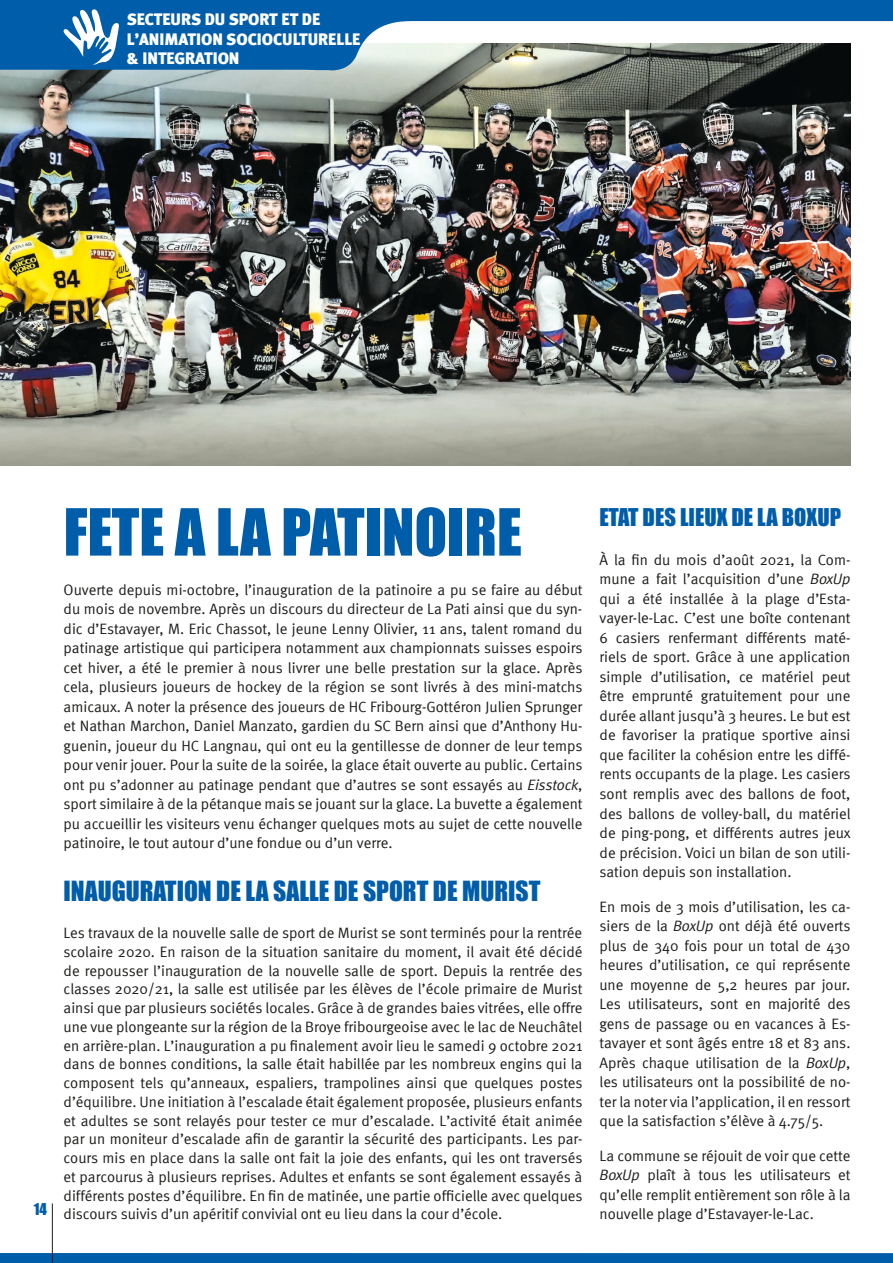
<style>
.page{position:relative;width:893px;height:1263px;background:#fff}
.page>*{position:absolute;margin:0;border:0;box-sizing:border-box;transform-origin:0 0}
.t1{font:60px "Impact";color:#005da9}
.t2{font:25.5px "Impact";color:#005da9}
.t3{font:22.5px "Impact";color:#005da9}
.t4{font:900 16.5px/19.8px "Meta";color:#fff}
.t5{font:15px/19.5px "Meta Normal";color:#1d1d1b;text-align:justify}
.t6{font:15px "Impact";color:#005da9}
.s1{font-family:"Meta Normal LF";font-style:italic}
</style>
<div class="page">
<img style="left:0;top:70px;width:850px;height:395px">
<svg style="left:0;top:0;width:893px;height:70px;fill:#005da9"></svg>
<svg style="left:0;top:1220px;width:893px;height:43px"></svg>
<hr style="left:52px;top:1203px;width:1px;height:60px;background:#1d1d1b">
<svg style="left:296px;top:0;width:114px;height:70px;background:#4286bb"></svg>
<svg style="left:63px;top:9px;width:58px;height:56px"></svg>
<p class="t4" style="left:127px;top:9px;width:235px">SECTEURS DU SPORT ET DE<br>L’ANIMATION SOCIOCULTURELLE &amp; INTEGRATION</p>
<p class="t6" style="left:34px;top:1198px;width:15px">14</p>
<h1 class="t1" style="left:64px;top:485px;width:460px">FETE A LA PATINOIRE</h1>
<p class="t5" style="left:64px;top:579px;width:520px">Ouverte depuis mi-octobre, l’inauguration de la patinoire a pu se faire au début du mois de novembre. Après un discours du directeur de La Pati ainsi que du syn&shy;dic d’Estavayer, M. Eric Chassot, le jeune Lenny Olivier, 11 ans, talent romand du patinage artistique qui participera notamment aux championnats suisses espoirs cet hiver, a été le premier à nous livrer une belle prestation sur la glace. Après cela, plusieurs joueurs de hockey de la région se sont livrés à des mini-matchs amicaux. A noter la présence des joueurs de HC Fribourg-Gottéron Julien Sprunger et Nathan Marchon, Daniel Manzato, gardien du SC Bern ainsi que d’Anthony Hu&shy;guenin, joueur du HC Langnau, qui ont eu la gentillesse de donner de leur temps pour venir jouer. Pour la suite de la soirée, la glace était ouverte au public. Certains ont pu s’adonner au patinage pendant que d’autres se sont essayés au <span class="s1">Eisstock</span>, sport similaire à de la pétanque mais se jouant sur la glace. La buvette a également pu accueillir les visiteurs venu échanger quelques mots au sujet de cette nouvelle patinoire, le tout autour d’une fondue ou d’un verre.</p>
<h2 class="t2" style="left:64px;top:871px;width:478px">INAUGURATION DE LA SALLE DE SPORT DE MURIST</h2>
<p class="t5" style="left:64px;top:923px;width:520px;line-height:18.8px">Les travaux de la nouvelle salle de sport de Murist se sont terminés pour la rentrée scolaire 2020. En raison de la situation sanitaire du moment, il avait été décidé de repousser l’inauguration de la nouvelle salle de sport. Depuis la rentrée des classes 2020/21, la salle est utilisée par les élèves de l’école primaire de Murist ainsi que par plusieurs sociétés locales. Grâce à de grandes baies vitrées, elle offre une vue plongeante sur la région de la Broye fribourgeoise avec le lac de Neuchâtel en arrière-plan. L’inauguration a pu finalement avoir lieu le samedi 9 octobre 2021 dans de bonnes conditions, la salle était habillée par les nombreux engins qui la composent tels qu’anneaux, espaliers, trampolines ainsi que quelques postes d’équilibre. Une initiation à l’escalade était également proposée, plusieurs enfants et adultes se sont relayés pour tester ce mur d’escalade. L’activité était animée par un moniteur d’escalade afin de garantir la sécurité des participants. Les par&shy;cours mis en place dans la salle ont fait la joie des enfants, qui les ont traversés et parcourus à plusieurs reprises. Adultes et enfants se sont également essayés à différents postes d’équilibre. En fin de matinée, une partie officielle avec quelques discours suivis d’un apéritif convivial ont eu lieu dans la cour d’école.</p>
<h3 class="t3" style="left:600px;top:500px;width:243px">ETAT DES LIEUX DE LA BOXUP</h3>
<p class="t5" style="left:600px;top:550px;width:253px">À la fin du mois d’août 2021, la Com&shy;mune a fait l’acquisition d’une <span class="s1">BoxUp </span>qui a été installée à la plage d’Esta&shy;vayer-le-Lac. C’est une boîte contenant 6 casiers renfermant différents maté&shy;riels de sport. Grâce à une application simple d’utilisation, ce matériel peut être emprunté gratuitement pour une durée allant jusqu’à 3 heures. Le but est de favoriser la pratique sportive ainsi que faciliter la cohésion entre les diffé&shy;rents occupants de la plage. Les casiers sont remplis avec des ballons de foot, des ballons de volley-ball, du matériel de ping-pong, et différents autres jeux de précision. Voici un bilan de son utili&shy;sation depuis son installation.</p>
<p class="t5" style="left:600px;top:896px;width:253px">En mois de 3 mois d’utilisation, les ca&shy;siers de la <span class="s1">BoxUp</span> ont déjà été ouverts plus de 340 fois pour un total de 430 heures d’utilisation, ce qui représente une moyenne de 5,2 heures par jour.<br>Les utilisateurs, sont en majorité des gens de passage ou en vacances à Es&shy;tavayer et sont âgés entre 18 et 83 ans.<br>Après chaque utilisation de la <span class="s1">BoxUp</span>, les utilisateurs ont la possibilité de no&shy;ter la noter via l’application, il en ressort que la satisfaction s’élève à 4.75/5.</p>
<p class="t5" style="left:600px;top:1145px;width:252px">La commune se réjouit de voir que cette <span class="s1">BoxUp</span> plaît à tous les utilisateurs et qu’elle remplit entièrement son rôle à la nouvelle plage d’Estavayer-le-Lac.</p>
</div>
